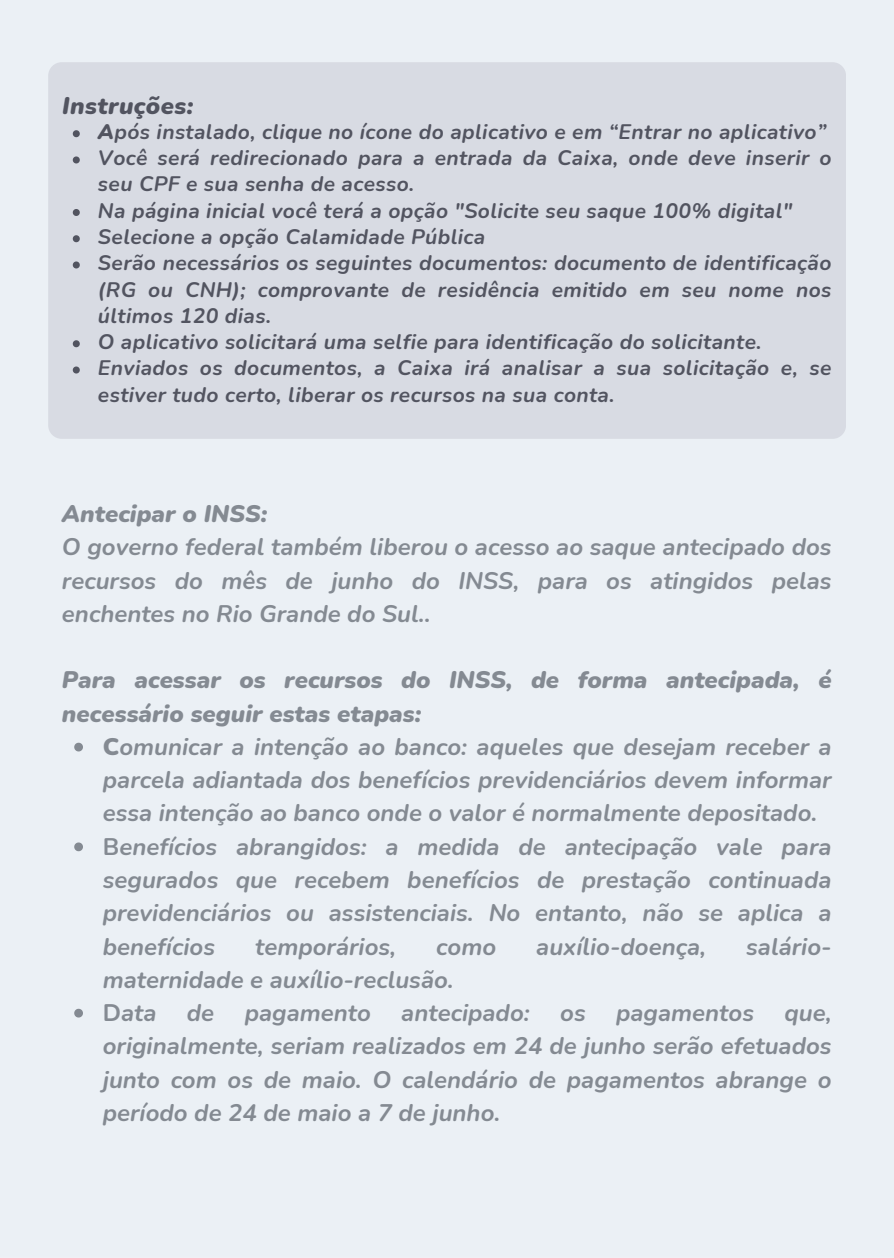
<style>
.page{position:relative;width:894px;height:1258px;background:#fff}
.page>*{position:absolute;margin:0;border:0;box-sizing:border-box;transform-origin:0 0}
.t1{font:italic 700 24px/33.3px "Nunito";color:#848a92;text-align:justify}
.t2{font:italic 900 24px/33.3px "Nunito";color:#848a92}
.t3{font:italic 900 24px "Nunito";letter-spacing:.02em;color:#525460}
.t4{font:italic 700 21px/26.4px "Nunito";letter-spacing:.02em;color:#525460}
.s1{font-weight:900}
.s2{font-weight:900;font-style:normal}
.s3{font-style:normal}
</style>
<div class="page">
<div style="left:48px;top:62px;width:797px;height:377px;background:#d8dbe3;border-radius:14px"></div>
<svg style="left:73px;top:130px;width:7px;height:7px"></svg>
<svg style="left:73px;top:156px;width:7px;height:7px"></svg>
<svg style="left:73px;top:209px;width:7px;height:7px"></svg>
<svg style="left:73px;top:235px;width:7px;height:7px"></svg>
<svg style="left:73px;top:261px;width:7px;height:7px"></svg>
<svg style="left:73px;top:340px;width:7px;height:7px"></svg>
<svg style="left:73px;top:366px;width:7px;height:7px"></svg>
<svg style="left:74px;top:743px;width:9px;height:8px"></svg>
<svg style="left:74px;top:842px;width:9px;height:9px"></svg>
<svg style="left:74px;top:1009px;width:9px;height:8px"></svg>
<h1 class="t3" style="left:62px;top:90px;width:133px">Instruções:</h1>
<p class="t4" style="left:98px;top:119px;width:729px"><span class="s1">A</span>pós instalado, clique no ícone do aplicativo e em “Entrar no aplicativo”</p>
<p class="t4" style="left:98px;top:145px;width:734px">Você será redirecionado para a entrada da Caixa, onde deve inserir o seu CPF e sua senha de acesso.</p>
<p class="t4" style="left:98px;top:198px;width:695px">Na página inicial você terá a opção "Solicite seu saque 100% digital"</p>
<p class="t4" style="left:98px;top:224px;width:389px">Selecione a opção Calamidade Pública</p>
<p class="t4" style="left:98px;top:250px;width:734px;text-align:justify">Serão necessários os seguintes documentos: documento de identificação (RG ou CNH); comprovante de residência emitido em seu nome nos últimos 120 dias.</p>
<p class="t4" style="left:98px;top:329px;width:665px">O aplicativo solicitará uma selfie para identificação do solicitante.</p>
<p class="t4" style="left:98px;top:355px;width:734px">Enviados os documentos, a Caixa irá analisar a sua solicitação e, se estiver tudo certo, liberar os recursos na sua conta.</p>
<h1 class="t1" style="left:62px;top:498px;width:771px;text-align:left"><span class="s1">Antecipar o INSS:<br></span>O governo federal também liberou o acesso ao saque antecipado dos recursos do mês de junho do INSS, para os atingidos pelas enchentes no Rio Grande do Sul..</h1>
<h1 class="t2" style="left:62px;top:664px;width:771px">Para acessar os recursos do INSS, de forma antecipada, é necessário seguir estas etapas:</h1>
<p class="t1" style="left:103px;top:730px;width:730px"><span class="s2">C</span>omunicar a intenção ao banco: aqueles que desejam receber a parcela adiantada dos benefícios previdenciários devem informar essa intenção ao banco onde o valor é normalmente depositado.</p>
<p class="t1" style="left:103px;top:830px;width:730px"><span class="s3">B</span>enefícios abrangidos: a medida de antecipação vale para segurados que recebem benefícios de prestação continuada previdenciários ou assistenciais. No entanto, não se aplica a benefícios</p>
<p class="t1" style="left:255px;top:930px;width:142px">temporários,</p>
<p class="t1" style="left:436px;top:930px;width:61px">como</p>
<p class="t1" style="left:536px;top:930px;width:171px">auxílio-doença,</p>
<p class="t1" style="left:746px;top:930px;width:87px">salário-</p>
<p class="t1" style="left:103px;top:963px;width:352px">maternidade e auxílio-reclusão.</p>
<p class="t1" style="left:103px;top:996px;width:55px"><span class="s3">D</span>ata</p>
<p class="t1" style="left:187px;top:996px;width:29px">de</p>
<p class="t1" style="left:244px;top:996px;width:128px">pagamento</p>
<p class="t1" style="left:401px;top:996px;width:130px">antecipado:</p>
<p class="t1" style="left:560px;top:996px;width:27px">os</p>
<p class="t1" style="left:616px;top:996px;width:139px">pagamentos</p>
<p class="t1" style="left:103px;top:996px;width:730px;text-indent:681px">que, originalmente, seriam realizados em 24 de junho serão efetuados junto com os de maio. O calendário de pagamentos abrange o período de 24 de maio a 7 de junho.</p>
</div>
